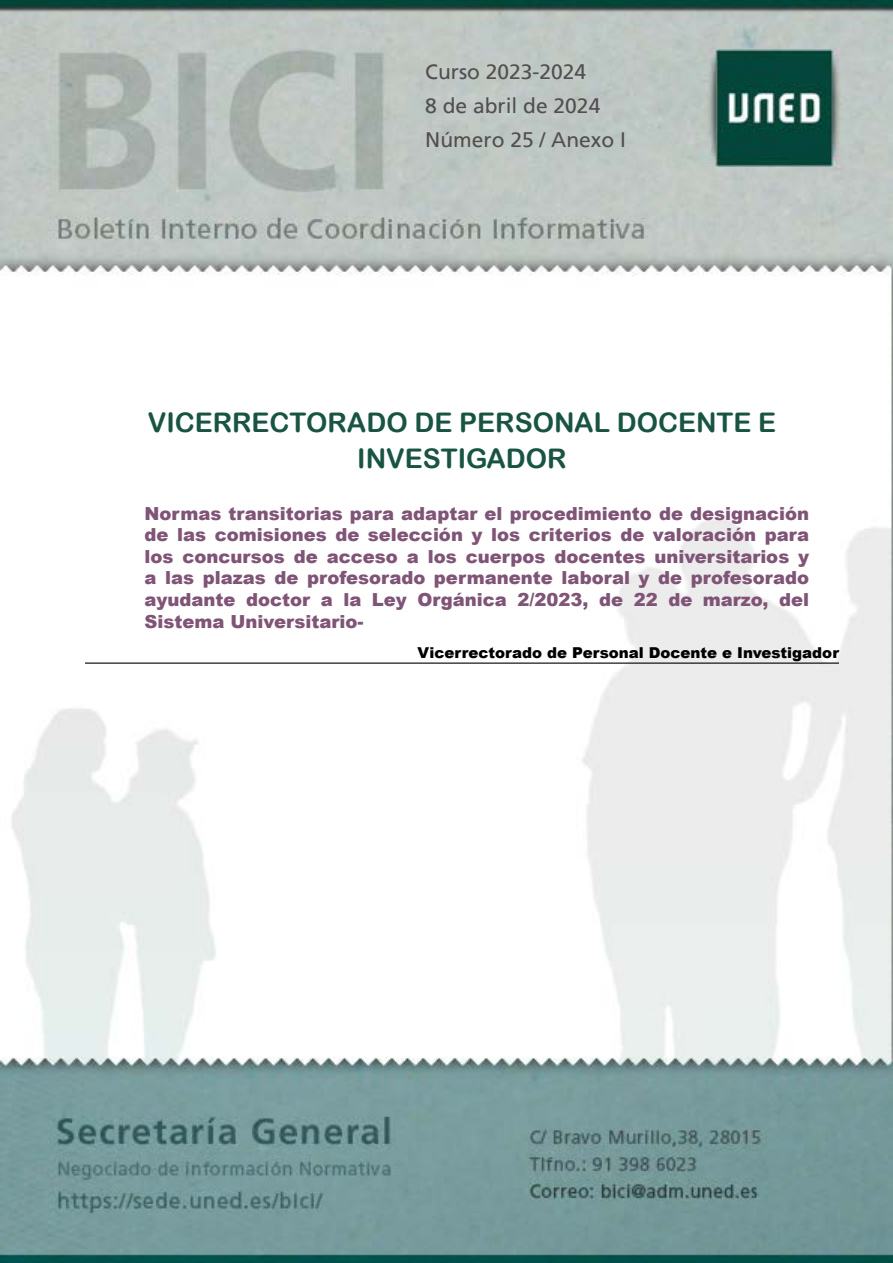
<style>
.page{position:relative;width:893px;height:1263px;background:#fff}
.page>*{position:absolute;margin:0;border:0;box-sizing:border-box;transform-origin:0 0}
.t1{font:27px/36px "Arial Rounded MT Bold";color:#195443;text-align:center}
.t2{font:21px/33.8px "Frutiger";color:#514f50}
.t3{font:900 18px/21.6px "Arial";color:#805476;text-align:justify}
.t4{font:900 15px "Arial";color:#000}
</style>
<div class="page">
<img style="left:0;top:0;width:892px;height:1263px">
<hr style="left:85px;top:662px;width:754px;height:2px;background:#000">
<p class="t2" style="left:425px;top:55px;width:202px">Curso 2023-2024<br>8 de abril de 2024<br>Número 25 / Anexo I</p>
<h1 class="t1" style="left:148px;top:404px;width:630px">VICERRECTORADO DE PERSONAL DOCENTE E<br>INVESTIGADOR</h1>
<p class="t3" style="left:145px;top:502px;width:666px">Normas transitorias para adaptar el procedimiento de designación de las comisiones de selección y los criterios de valoración para los concursos de acceso a los cuerpos docentes universitarios y a las plazas de profesorado permanente laboral y de profesorado ayudante doctor a la Ley Orgánica 2/2023, de 22 de marzo, del Sistema Universitario-</p>
<p class="t4" style="left:417px;top:642px;width:423px">Vicerrectorado de Personal Docente e Investigador</p>
</div>
